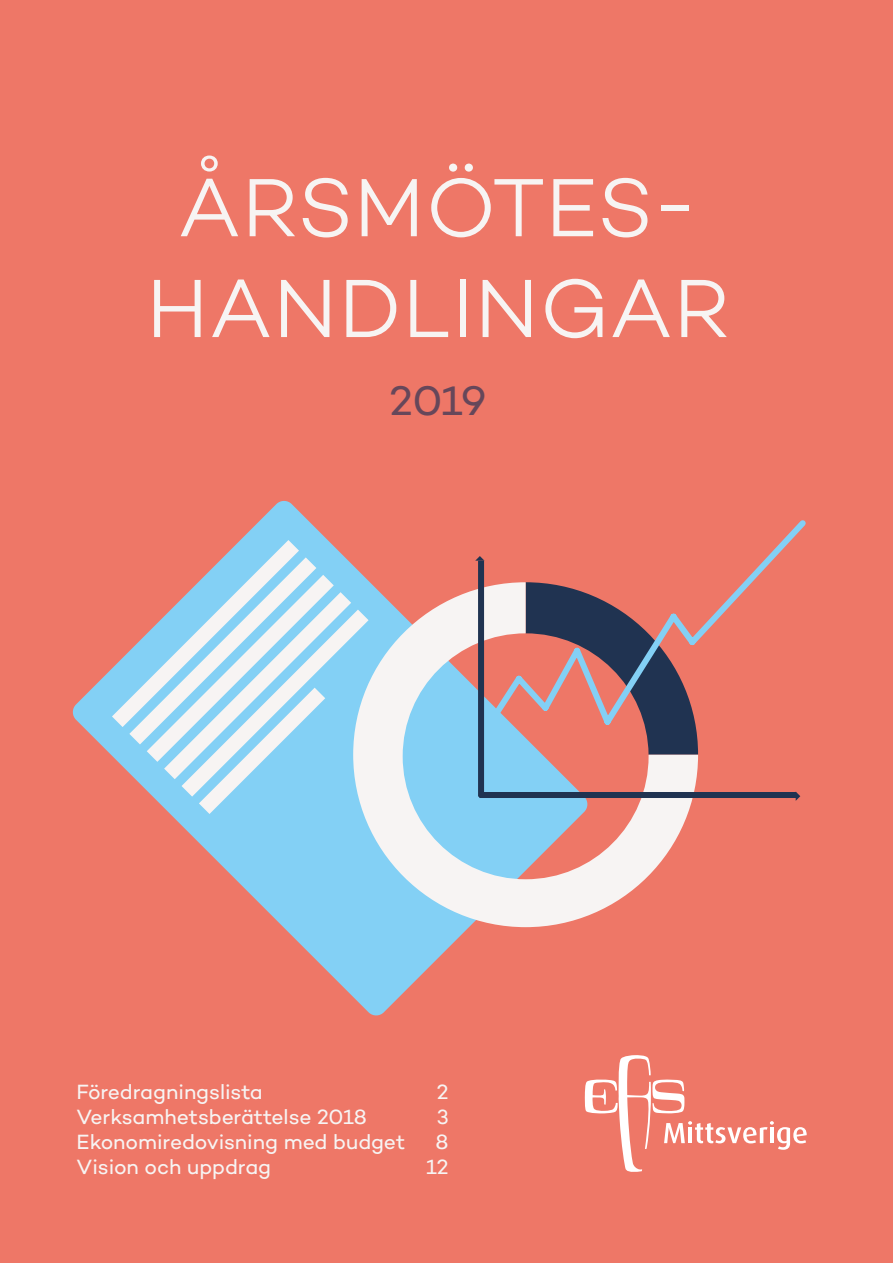
<style>
.page{position:relative;width:893px;height:1263px;background:#ee7767}
.page>*{position:absolute;margin:0;border:0;box-sizing:border-box;transform-origin:0 0}
.t1{font:300 84px/100.8px "Campton";letter-spacing:.01em;color:#f7f4f3;text-align:center}
.t2{font:42px "Campton";color:#66475a}
.t3{font:21px "Campton";letter-spacing:-.005em;color:#f7f4f3}
</style>
<div class="page">
<svg style="left:585px;top:1055px;width:222px;height:117px;background:#f0887a"></svg>
<svg style="left:72px;top:500px;width:516px;height:516px;background:#d78a85"></svg>
<svg style="left:96px;top:524px;width:219px;height:219px;background:#cc9393"></svg>
<svg style="left:113px;top:541px;width:219px;height:219px;background:#c3a4ab"></svg>
<svg style="left:131px;top:559px;width:219px;height:219px"></svg>
<svg style="left:148px;top:576px;width:219px;height:219px"></svg>
<svg style="left:166px;top:594px;width:187px;height:218px"></svg>
<svg style="left:183px;top:672px;width:158px;height:158px"></svg>
<svg style="left:353px;top:582px;width:345px;height:345px"></svg>
<svg style="left:473px;top:515px;width:338px;height:230px;background:#ca7671"></svg>
<div style="left:478px;top:561px;width:6px;height:236px;background:#203351"></div>
<div style="left:479px;top:792px;width:317px;height:6px;background:#203351"></div>
<svg style="left:475px;top:556px;width:9px;height:5px"></svg>
<svg style="left:796px;top:791px;width:4px;height:10px"></svg>
<h1 class="t1" style="left:146px;top:156px;width:585px">ÅRSMÖTES-<br>HANDLINGAR</h1>
<h2 class="t2" style="left:389px;top:375px;width:99px">2019</h2>
<p class="t3" style="left:77px;top:1078px;width:188px">Föredragningslista</p>
<p class="t3" style="left:437px;top:1078px;width:13px">2</p>
<p class="t3" style="left:77px;top:1103px;width:292px">Verksamhetsberättelse 2018</p>
<p class="t3" style="left:437px;top:1103px;width:13px">3</p>
<p class="t3" style="left:77px;top:1129px;width:330px">Ekonomiredovisning med budget</p>
<p class="t3" style="left:435px;top:1129px;width:15px">8</p>
<p class="t3" style="left:77px;top:1154px;width:196px">Vision och uppdrag</p>
<p class="t3" style="left:426px;top:1154px;width:24px">12</p>
</div>
